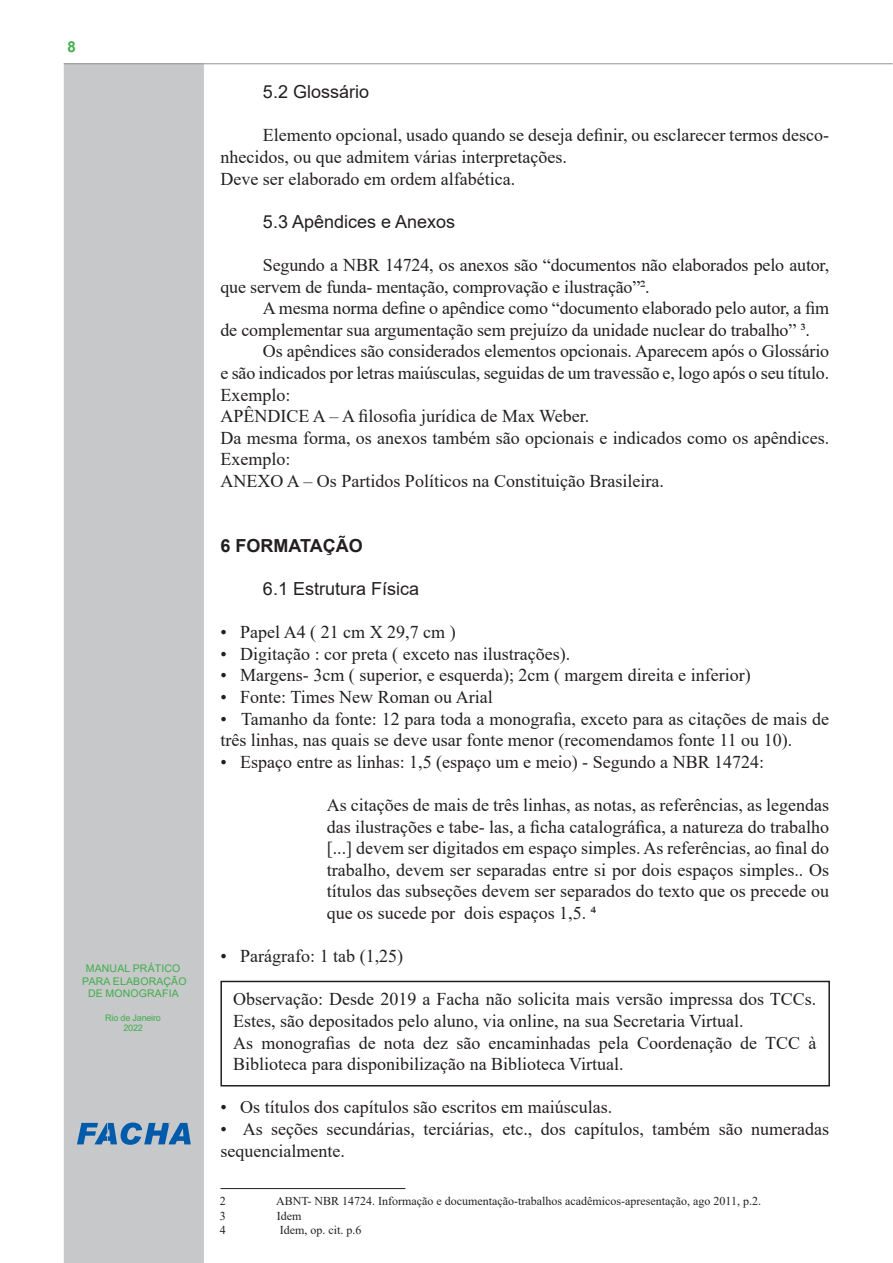
<style>
.page{position:relative;width:893px;height:1263px;background:#fff}
.page>*{position:absolute;margin:0;border:0;box-sizing:border-box;transform-origin:0 0}
.TEXTO{font:18px/21.6px "Times New Roman";color:#231f20}
.SUBTÓPICOS_2{font:18px "Arial";color:#231f20}
.TÓPICOS{font:700 18px "Arial";color:#231f20}
.t1{font:700 15px "Arial";color:#40ae49}
.TEXTO-2{font:12px "Times New Roman";color:#231f20}
.t2{font:10.5px/12.6px "Arial";letter-spacing:.015em;color:#40ae49;text-align:center}
.t3{font:9px/10.8px "Arial";letter-spacing:-.02em;color:#40ae49;text-align:center}
</style>
<div class="page">
<div style="left:64px;top:63px;width:140px;height:1200px;background:#c7c8ca"></div>
<svg style="left:77px;top:1122px;width:114px;height:23px"></svg>
<hr style="left:64px;top:63px;width:828px;height:1px;background:#939598">
<hr style="left:220px;top:1188px;width:185px;height:1px;background:#231f20">
<div style="left:220px;top:981px;width:610px;height:105px;border:2px solid #231f20"></div>
<p class="t1" style="left:68px;top:36px;width:10px">8</p>
<p class="t2" style="left:82px;top:962px;width:106px">MANUAL PRÁTICO<br>PARA ELABORAÇÃO<br>DE MONOGRAFIA</p>
<p class="t3" style="left:105px;top:1012px;width:57px">Rio de Janeiro<br>2022</p>
<p class="SUBTÓPICOS_2" style="left:263px;top:79px;width:108px">5.2 Glossário</p>
<p class="TEXTO" style="left:220px;top:124px;width:610px;text-indent:43px">Elemento opcional, usado quando se deseja definir, ou esclarecer termos desco&shy;nhecidos, ou que admitem várias interpretações.</p>
<p class="TEXTO" style="left:220px;top:167px;width:296px">Deve ser elaborado em ordem alfabética.</p>
<p class="SUBTÓPICOS_2" style="left:263px;top:209px;width:194px">5.3 Apêndices e Anexos</p>
<p class="TEXTO" style="left:220px;top:254px;width:610px;text-indent:43px">Segundo a NBR 14724, os anexos são “documentos não elaborados pelo autor, que servem de funda- mentação, comprovação e ilustração”2.</p>
<p class="TEXTO" style="left:220px;top:297px;width:610px;text-indent:43px">A mesma norma define o apêndice como “documento elaborado pelo autor, a fim de complementar sua argumentação sem prejuízo da unidade nuclear do trabalho” 3.</p>
<p class="TEXTO" style="left:220px;top:340px;width:610px;text-align:right">Os apêndices são considerados elementos opcionais. Aparecem após o Glossário<br>e são indicados por letras maiúsculas, seguidas de um travessão e, logo após o seu título.</p>
<p class="TEXTO" style="left:220px;top:383px;width:72px">Exemplo:</p>
<p class="TEXTO" style="left:220px;top:405px;width:370px">APÊNDICE A – A filosofia jurídica de Max Weber.</p>
<p class="TEXTO" style="left:220px;top:426px;width:610px">Da mesma forma, os anexos também são opcionais e indicados como os apêndices.<br>Exemplo:</p>
<p class="TEXTO" style="left:220px;top:470px;width:445px">ANEXO A – Os Partidos Políticos na Constituição Brasileira.</p>
<p class="TÓPICOS" style="left:220px;top:533px;width:144px">6 FORMATAÇÃO</p>
<p class="SUBTÓPICOS_2" style="left:263px;top:576px;width:158px">6.1 Estrutura Física</p>
<p class="TEXTO" style="left:220px;top:621px;width:237px">• Papel A4 ( 21 cm X 29,7 cm )</p>
<p class="TEXTO" style="left:220px;top:642px;width:351px">• Digitação : cor preta ( exceto nas ilustrações).</p>
<p class="TEXTO" style="left:220px;top:664px;width:532px">• Margens- 3cm ( superior, e esquerda); 2cm ( margem direita e inferior)</p>
<p class="TEXTO" style="left:220px;top:686px;width:274px">• Fonte: Times New Roman ou Arial</p>
<p class="TEXTO" style="left:220px;top:707px;width:610px">• Tamanho da fonte: 12 para toda a monografia, exceto para as citações de mais de três linhas, nas quais se deve usar fonte menor (recomendamos fonte 11 ou 10).</p>
<p class="TEXTO" style="left:220px;top:750px;width:545px">• Espaço entre as linhas: 1,5 (espaço um e meio) - Segundo a NBR 14724:</p>
<p class="TEXTO" style="left:327px;top:794px;width:504px;text-align:justify">As citações de mais de três linhas, as notas, as referências, as legendas das ilustrações e tabe- las, a ficha catalográfica, a natureza do trabalho [...] devem ser digitados em espaço simples. As referências, ao final do trabalho, devem ser separadas entre si por dois espaços simples.. Os títulos das subseções devem ser separados do texto que os precede ou que os sucede por dois espaços 1,5. 4</p>
<p class="TEXTO" style="left:220px;top:945px;width:184px">• Parágrafo: 1 tab (1,25)</p>
<p class="TEXTO" style="left:233px;top:988px;width:585px">Observação: Desde 2019 a Facha não solicita mais versão impressa dos TCCs.<br>Estes, são depositados pelo aluno, via online, na sua Secretaria Virtual.</p>
<p class="TEXTO" style="left:233px;top:1031px;width:585px">As monografias de nota dez são encaminhadas pela Coordenação de TCC à<br>Biblioteca para disponibilização na Biblioteca Virtual.</p>
<p class="TEXTO" style="left:220px;top:1096px;width:393px">• Os títulos dos capítulos são escritos em maiúsculas.</p>
<p class="TEXTO" style="left:220px;top:1118px;width:610px">• As seções secundárias, terciárias, etc., dos capítulos, também são numeradas sequencialmente.</p>
<p class="TEXTO-2" style="left:220px;top:1193px;width:7px">2</p>
<p class="TEXTO-2" style="left:276px;top:1193px;width:486px">ABNT- NBR 14724. Informação e documentação-trabalhos acadêmicos-apresentação, ago 2011, p.2.</p>
<p class="TEXTO-2" style="left:220px;top:1207px;width:7px">3</p>
<p class="TEXTO-2" style="left:277px;top:1207px;width:26px">Idem</p>
<p class="TEXTO-2" style="left:220px;top:1222px;width:7px">4</p>
<p class="TEXTO-2" style="left:280px;top:1222px;width:83px">Idem, op. cit. p.6</p>
</div>
